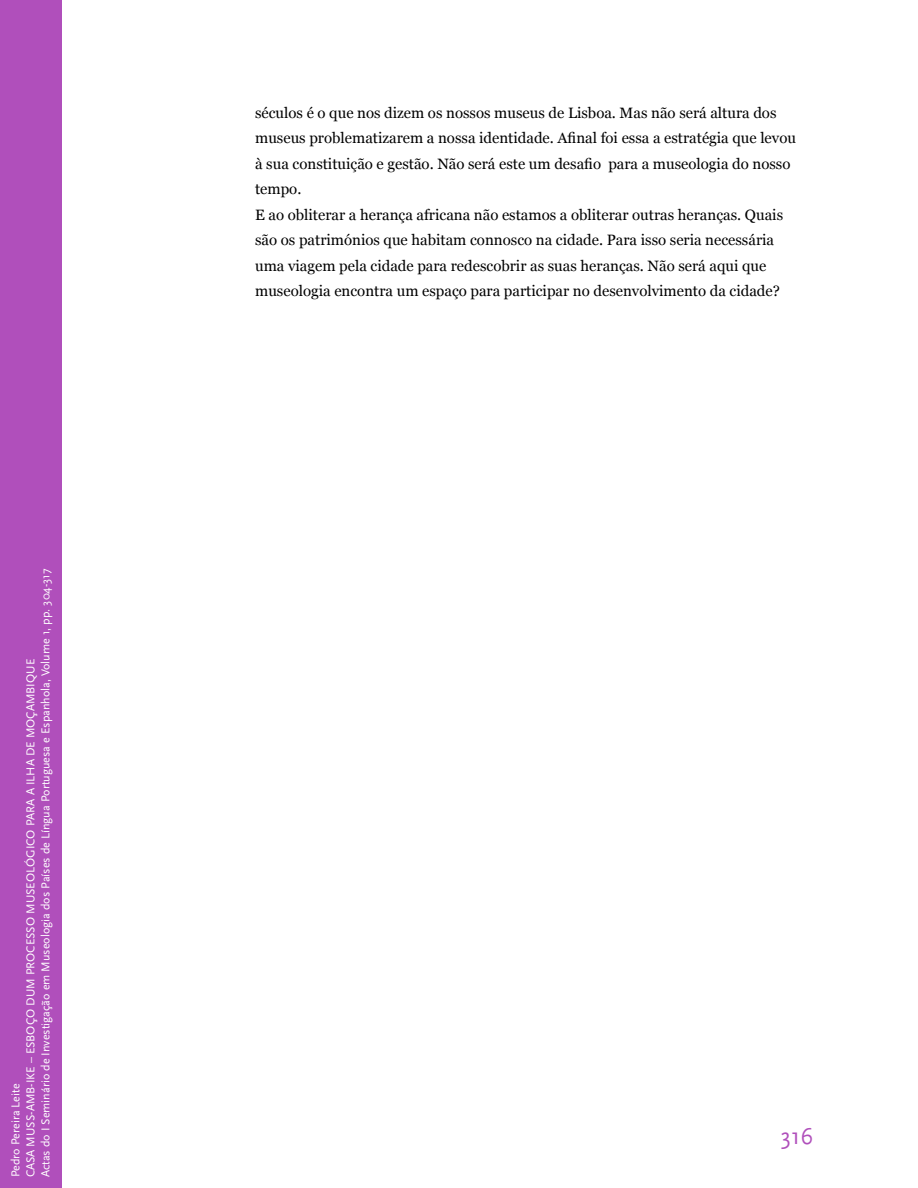
<style>
.page{position:relative;width:918px;height:1188px;background:#fff}
.page>*{position:absolute;margin:0;border:0;box-sizing:border-box;transform-origin:0 0}
.t1{font:24px "Scala Sans Pro";color:#b04fbb}
.t2{font:15px/25.5px "Georgia";color:#000}
.t3{font:12px/15px "Scala Sans Pro";color:#fff}
</style>
<div class="page">
<div style="left:0;top:0;width:62px;height:1188px;background:#b04fbb"></div>
<p class="t3" style="left:9px;top:1177px;width:610px;rotate:-90deg">Pedro Pereira Leite<br>CASA MUSS-AMB-IKE – ESBOÇO DUM PROCESSO MUSEOLÓGICO PARA A ILHA DE MOÇAMBIQUE<br>Actas do I Seminário de Investigação em Museologia dos Países de Língua Portuguesa e Espanhola, Volume 1, pp. 304-317</p>
<p class="t2" style="left:255px;top:101px;width:542px">séculos é o que nos dizem os nossos museus de Lisboa. Mas não será altura dos museus problematizarem a nossa identidade. Afinal foi essa a estratégia que levou à sua constituição e gestão. Não será este um desafio para a museologia do nosso tempo.<br>E ao obliterar a herança africana não estamos a obliterar outras heranças. Quais são os patrimónios que habitam connosco na cidade. Para isso seria necessária uma viagem pela cidade para redescobrir as suas heranças. Não será aqui que museologia encontra um espaço para participar no desenvolvimento da cidade?</p>
<h1 class="t1" style="left:781px;top:1124px;width:34px">316</h1>
</div>
